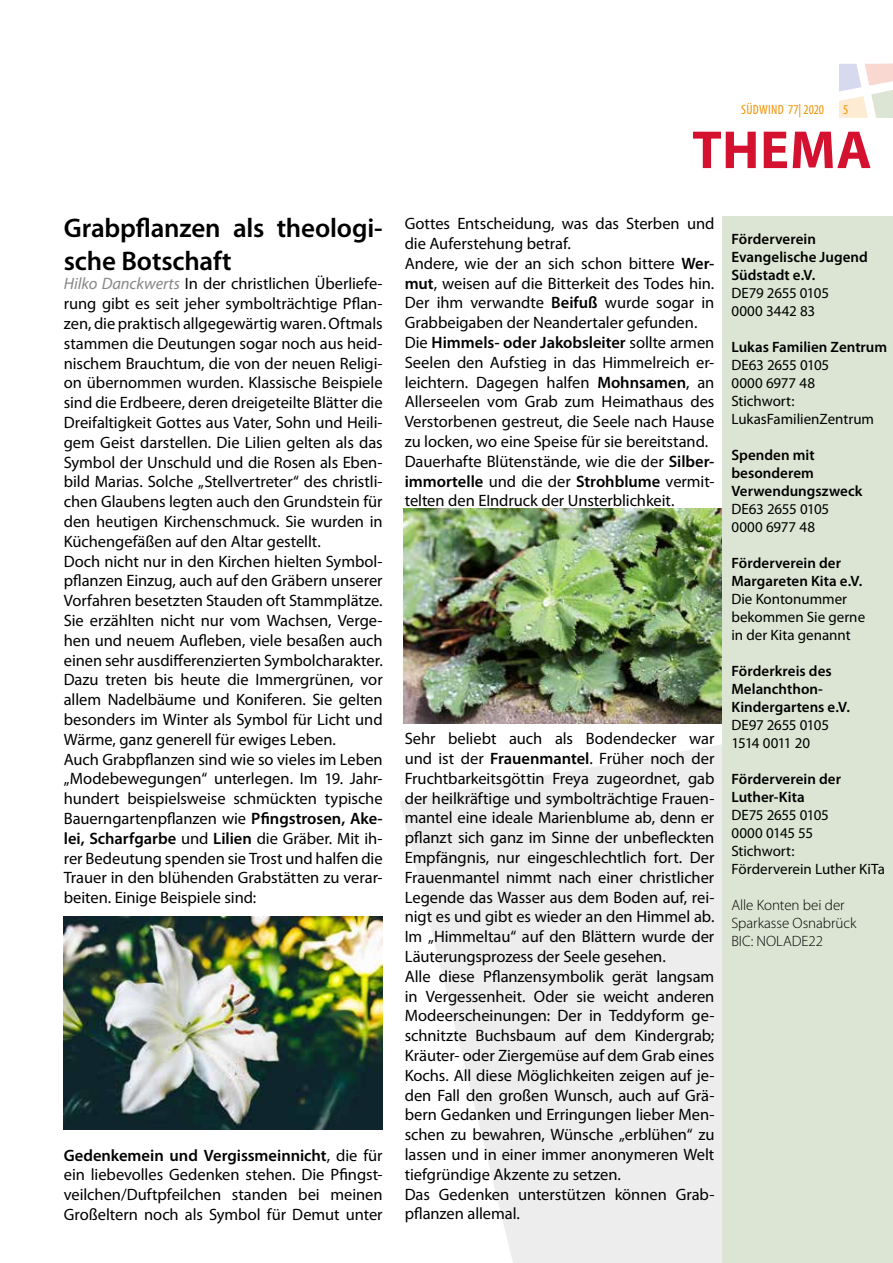
<style>
.page{position:relative;width:893px;height:1263px;background:#fff}
.page>*{position:absolute;margin:0;border:0;box-sizing:border-box;transform-origin:0 0}
.t1{font:700 54px "Myriad Pro";letter-spacing:.015em;color:#d51130}
.t2{font:600 27px/32.4px "Myriad Pro";letter-spacing:-.005em;color:#000}
.t3{font:16.5px/19.8px "Myriad Pro";letter-spacing:-.005em;color:#000}
.t4{font:600 15px/18px "Myriad Pro";letter-spacing:.005em;color:#000}
.t5{font:15px/18px "Myriad Pro";letter-spacing:-.005em;color:#000}
.t6{font:300 15px/18px "Myriad Pro";color:#000}
.t7{font:15px/18px "Myriad Pro";letter-spacing:-.03em;color:#000}
.t8{font:condensed 13.5px "Myriad Pro";letter-spacing:.015em;color:#f39200}
.s1{font-style:italic;color:#878787}
.s2{font-weight:600}
</style>
<div class="page">
<svg style="left:839px;top:64px;width:54px;height:54px"></svg>
<svg style="left:400px;top:714px;width:323px;height:549px;fill:#ededed"></svg>
<img style="left:404px;top:508px;width:319px;height:216px">
<img style="left:64px;top:916px;width:319px;height:213px">
<div style="left:723px;top:217px;width:170px;height:1046px;background:#dce5d3"></div>
<h2 class="t2" style="left:64px;top:211px;width:320px">Grabpflanzen als theologi&shy;sche Botschaft</h2>
<p class="t3" style="left:64px;top:274px;width:320px"><span class="s1">Hilko Danckwerts</span> In der christlichen Überliefe&shy;rung gibt es seit jeher symbolträchtige Pflan&shy;zen, die praktisch allgegewärtig waren. Oftmals stammen die Deutungen sogar noch aus heid&shy;nischem Brauchtum, die von der neuen Religi&shy;on übernommen wurden. Klassische Beispiele sind die Erdbeere, deren dreigeteilte Blätter die Dreifaltigkeit Gottes aus Vater, Sohn und Heili&shy;gem Geist darstellen. Die Lilien gelten als das Symbol der Unschuld und die Rosen als Eben&shy;bild Marias. Solche „Stellvertreter“ des christli&shy;chen Glaubens legten auch den Grundstein für den heutigen Kirchenschmuck. Sie wurden in Küchengefäßen auf den Altar gestellt.<br>Doch nicht nur in den Kirchen hielten Symbol&shy;pflanzen Einzug, auch auf den Gräbern unserer Vorfahren besetzten Stauden oft Stammplätze.<br>Sie erzählten nicht nur vom Wachsen, Verge&shy;hen und neuem Aufleben, viele besaßen auch einen sehr ausdifferenzierten Symbolcharakter.<br>Dazu treten bis heute die Immergrünen, vor allem Nadelbäume und Koniferen. Sie gelten besonders im Winter als Symbol für Licht und Wärme, ganz generell für ewiges Leben.<br>Auch Grabpflanzen sind wie so vieles im Leben „Modebewegungen“ unterlegen. Im 19. Jahr&shy;hundert beispielsweise schmückten typische Bauerngartenpflanzen wie <span class="s2">Pfingstrosen, Ake&shy;lei, Scharfgarbe</span> und <span class="s2">Lilien</span> die Gräber. Mit ih&shy;rer Bedeutung spenden sie Trost und halfen die Trauer in den blühenden Grabstätten zu verar&shy;beiten. Einige Beispiele sind:</p>
<p class="t3" style="left:64px;top:1145px;width:320px;text-align:justify"><span class="s2">Gedenkemein und Vergissmeinnicht</span>, die für ein liebevolles Gedenken stehen. Die Pfingst&shy;veilchen/Duftpfeilchen standen bei meinen Großeltern noch als Symbol für Demut unter</p>
<p class="t8" style="left:741px;top:102px;width:84px">SÜDWIND 77| 2020</p>
<p class="t8" style="left:843px;top:102px;width:7px">5</p>
<h1 class="t1" style="left:692px;top:115px;width:181px">THEMA</h1>
<p class="t3" style="left:405px;top:214px;width:311px">Gottes Entscheidung, was das Sterben und die Auferstehung betraf.<br>Andere, wie der an sich schon bittere <span class="s2">Wer&shy;mut</span>, weisen auf die Bitterkeit des Todes hin.<br>Der ihm verwandte <span class="s2">Beifuß</span> wurde sogar in Grabbeigaben der Neandertaler gefunden.<br>Die <span class="s2">Himmels- oder Jakobsleiter</span> sollte armen Seelen den Aufstieg in das Himmelreich er&shy;leichtern. Dagegen halfen <span class="s2">Mohnsamen</span>, an Allerseelen vom Grab zum Heimathaus des Verstorbenen gestreut, die Seele nach Hause zu locken, wo eine Speise für sie bereitstand.<br>Dauerhafte Blütenstände, wie die der <span class="s2">Silber&shy;immortelle</span> und die der <span class="s2">Strohblume</span> vermit&shy;telten den EIndruck der Unsterblichkeit.</p>
<p class="t3" style="left:405px;top:728px;width:311px">Sehr beliebt auch als Bodendecker war und ist der <span class="s2">Frauenmantel</span>. Früher noch der Fruchtbarkeitsgöttin Freya zugeordnet, gab der heilkräftige und symbolträchtige Frauen&shy;mantel eine ideale Marienblume ab, denn er pflanzt sich ganz im Sinne der unbefleckten Empfängnis, nur eingeschlechtlich fort. Der Frauenmantel nimmt nach einer christlicher Legende das Wasser aus dem Boden auf, rei&shy;nigt es und gibt es wieder an den Himmel ab.<br>Im „Himmeltau“ auf den Blättern wurde der Läuterungsprozess der Seele gesehen.<br>Alle diese Pflanzensymbolik gerät langsam in Vergessenheit. Oder sie weicht anderen Modeerscheinungen: Der in Teddyform ge&shy;schnitzte Buchsbaum auf dem Kindergrab; Kräuter- oder Ziergemüse auf dem Grab eines Kochs. All diese Möglichkeiten zeigen auf je&shy;den Fall den großen Wunsch, auch auf Grä&shy;bern Gedanken und Erringungen lieber Men&shy;schen zu bewahren, Wünsche „erblühen“ zu lassen und in einer immer anonymeren Welt tiefgründige Akzente zu setzen.<br>Das Gedenken unterstützen können Grab&shy;pflanzen allemal.</p>
<p class="t4" style="left:731px;top:229px;width:138px">Förderverein<br>Evangelische Jugend<br>Südstadt e.V.</p>
<p class="t5" style="left:731px;top:284px;width:99px">DE79 2655 0105<br>0000 3442 83</p>
<p class="t4" style="left:731px;top:337px;width:157px">Lukas Familien Zentrum</p>
<p class="t5" style="left:731px;top:356px;width:144px">DE63 2655 0105<br>0000 6977 48<br>Stichwort:<br>LukasFamilienZentrum</p>
<p class="t4" style="left:731px;top:445px;width:132px">Spenden mit besonderem<br>Verwendungszweck</p>
<p class="t5" style="left:731px;top:500px;width:99px">DE63 2655 0105<br>0000 6977 48</p>
<p class="t4" style="left:731px;top:553px;width:132px">Förderverein der<br>Margareten Kita e.V.</p>
<p class="t5" style="left:731px;top:590px;width:135px">Die Kontonummer bekommen Sie gerne in der Kita genannt</p>
<p class="t4" style="left:731px;top:661px;width:120px">Förderkreis des<br>Melanchthon-<br>Kindergartens e.V.</p>
<p class="t7" style="left:731px;top:716px;width:99px">DE97 2655 0105<br>1514 0011 20</p>
<p class="t4" style="left:731px;top:769px;width:111px">Förderverein der<br>Luther-Kita</p>
<p class="t5" style="left:731px;top:806px;width:155px">DE75 2655 0105<br>0000 0145 55<br>Stichwort:<br>Förderverein Luther KiTa</p>
<p class="t6" style="left:731px;top:896px;width:127px">Alle Konten bei der<br>Sparkasse Osnabrück<br>BIC: NOLADE22</p>
</div>
